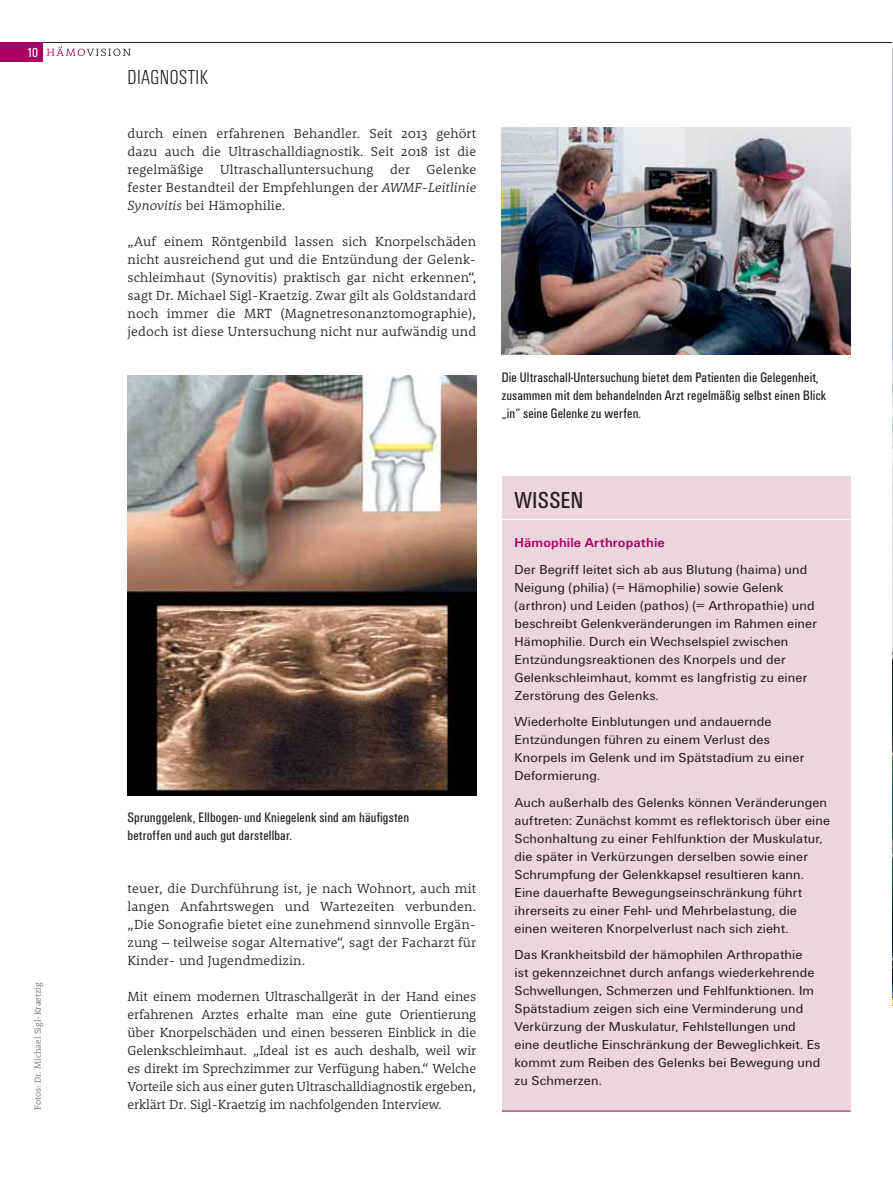
<style>
.page{position:relative;width:893px;height:1191px;background:#fff}
.page>*{position:absolute;margin:0;border:0;box-sizing:border-box;transform-origin:0 0}
.t1{font:condensed 24px "Unitus T";letter-spacing:.02em;color:#231f20}
.t2{font:300 condensed 21px "Unitus T";letter-spacing:.02em;color:#231f20}
.t3{font:condensed 14.25px/18px "Unitus T";letter-spacing:.01em;color:#231f20}
.t4{font:13.5px/18px "Unitus T";letter-spacing:.01em;color:#231f20}
.t5{font:300 13.5px/18px "Rooney";letter-spacing:.01em;color:#231f20;text-align:justify}
.t6{font:700 13.5px "Unitus T";letter-spacing:.01em;color:#ab0063}
.t7{font:condensed 13.5px "Unitus T";color:#fff}
.t8{font:300 9px "Rooney";color:#6d6e70}
.s1{font-style:italic}
</style>
<div class="page">
<hr style="left:0;top:42px;width:893px;height:1px;background:#231f20">
<div style="left:0;top:43px;width:43px;height:19px;background:#ab0063"></div>
<svg style="left:47px;top:47px;width:84px;height:9px"></svg>
<div style="left:502px;top:476px;width:349px;height:635px;background:#ecd6dd"></div>
<hr style="left:502px;top:519px;width:348px;height:1px;background:#fff">
<hr style="left:502px;top:1110px;width:348px;height:1px;background:#ab0063">
<img style="left:892px;top:47px;width:1px;height:958px">
<img style="left:128px;top:375px;width:348px;height:420px">
<img style="left:502px;top:128px;width:348px;height:226px">
<p class="t7" style="left:27px;top:48px;width:13px">10</p>
<p class="t8" style="left:34px;top:1110px;width:129px;rotate:-90deg">Fotos: Dr. Michael Sigl-Kraetzig</p>
<h2 class="t2" style="left:128px;top:69px;width:82px">DIAGNOSTIK</h2>
<p class="t5" style="left:128px;top:125px;width:350px">durch einen erfahrenen Behandler. Seit 2013 gehört dazu auch die Ultraschalldiagnostik. Seit 2018 ist die regelmäßige Ultra schalluntersuchung der Gelenke fester Bestandteil der Empfehlungen der <span class="s1">AWMF-Leitlinie Synovitis</span> bei Hämophilie.</p>
<p class="t5" style="left:128px;top:233px;width:350px">„Auf einem Röntgenbild lassen sich Knorpelschäden nicht ausreichend gut und die Entzündung der Gelenk&shy;schleimhaut (Synovitis) praktisch gar nicht erkennen“, sagt Dr. Michael Sigl-Kraetzig. Zwar gilt als Goldstandard noch immer die MRT (Magnetresonanztomographie), jedoch ist diese Untersuchung nicht nur aufwändig und</p>
<p class="t3" style="left:502px;top:368px;width:326px">Die Ultraschall-Untersuchung bietet dem Patienten die Gelegenheit, zusammen mit dem behandelnden Arzt regelmäßig selbst einen Blick „in“ seine Gelenke zu werfen.</p>
<p class="t3" style="left:128px;top:809px;width:283px">Sprunggelenk, Ellbogen- und Kniegelenk sind am häufigsten betroffen und auch gut darstellbar.</p>
<p class="t5" style="left:128px;top:880px;width:350px">teuer, die Durchführung ist, je nach Wohnort, auch mit langen Anfahrtswegen und Wartezeiten verbunden. „Die Sonografie bietet eine zunehmend sinnvolle Ergän&shy;zung – teilweise sogar Alternative“, sagt der Facharzt für Kinder- und Jugendmedizin.</p>
<p class="t5" style="left:128px;top:988px;width:350px">Mit einem modernen Ultraschallgerät in der Hand eines erfahrenen Arztes erhalte man eine gute Orientierung über Knorpelschäden und einen besseren Einblick in die Gelenkschleimhaut. „Ideal ist es auch deshalb, weil wir es direkt im Sprechzimmer zur Verfügung haben.“ Welche Vorteile sich aus einer guten Ultraschalldiagnostik ergeben, erklärt Dr. Sigl-Kraetzig im nachfolgenden Interview.</p>
<h1 class="t1" style="left:514px;top:490px;width:70px">WISSEN</h1>
<p class="t6" style="left:514px;top:537px;width:152px">Hämophile Arthropathie</p>
<p class="t4" style="left:514px;top:561px;width:304px">Der Begriff leitet sich ab aus Blutung (haima) und Neigung (philia) (= Hämophilie) sowie Gelenk (arthron) und Leiden (pathos) (= Arthropathie) und beschreibt Gelenkveränderungen im Rahmen einer Hämophilie. Durch ein Wechselspiel zwischen Entzündungsreaktionen des Knorpels und der Gelenkschleimhaut, kommt es langfristig zu einer Zerstörung des Gelenks.</p>
<p class="t4" style="left:514px;top:713px;width:291px">Wiederholte Einblutungen und andauernde Entzündungen führen zu einem Verlust des Knorpels im Gelenk und im Spätstadium zu einer Deformierung.</p>
<p class="t4" style="left:514px;top:794px;width:317px">Auch außerhalb des Gelenks können Veränderungen auftreten: Zunächst kommt es reflektorisch über eine Schonhaltung zu einer Fehlfunktion der Muskulatur, die später in Verkürzungen derselben sowie einer Schrumpfung der Gelenkkapsel resultieren kann.<br>Eine dauerhafte Bewegungseinschränkung führt ihrerseits zu einer Fehl- und Mehrbelastung, die einen weiteren Knorpelverlust nach sich zieht.</p>
<p class="t4" style="left:514px;top:946px;width:307px">Das Krankheitsbild der hämophilen Arthropathie<br>ist gekennzeichnet durch anfangs wiederkehrende Schwellungen, Schmerzen und Fehlfunktionen. Im Spätstadium zeigen sich eine Verminderung und Verkürzung der Muskulatur, Fehlstellungen und eine deutliche Einschränkung der Beweglichkeit. Es kommt zum Reiben des Gelenks bei Bewegung und zu Schmerzen.</p>
</div>
